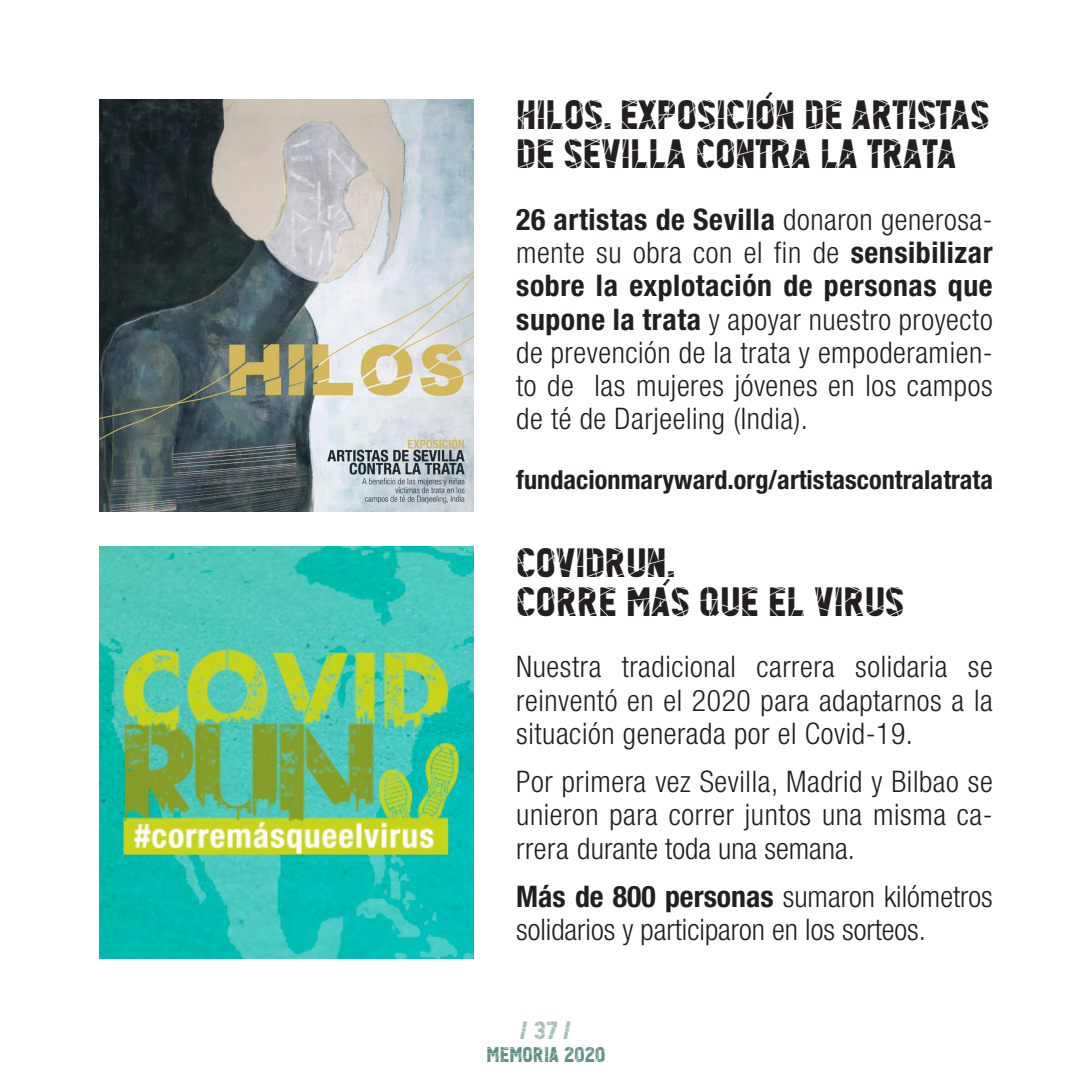
<style>
.page{position:relative;width:1092px;height:1092px;background:#fff}
.page>*{position:absolute;margin:0;border:0;box-sizing:border-box;transform-origin:0 0}
.t1{font:40.25px/38.5px "Heisenberg";color:#231f20}
.t2{font:300 condensed 29.75px/33.2px "Helvetica Neue LT Std";letter-spacing:.02em;color:#231f20;text-align:justify}
.t3{font:300 condensed 29.75px/33.2px "Helvetica Neue LT Std";color:#231f20}
.t4{font:700 condensed 26.25px "Helvetica Neue LT Std";color:#231f20}
.t5{font:24.5px "Heisenberg";color:#a8bfba}
.t6{font:21px "Heisenberg";color:#5e9389}
.s1{font-weight:700}
</style>
<div class="page">
<img style="left:99px;top:99px;width:374px;height:412px">
<img style="left:99px;top:547px;width:374px;height:411px">
<svg style="left:765px;top:92px;width:7px;height:7px"></svg>
<svg style="left:662px;top:579px;width:8px;height:6px"></svg>
<p class="t1" style="left:516px;top:97px;width:475px">HILOS. EXPOSICION DE ARTISTAS<br>DE SEVILLA CONTRA LA TRATA</p>
<p class="t2" style="left:516px;top:202px;width:478px"><span class="s1">26 artistas de Sevilla</span> donaron generosa&shy;mente su obra con el fin de <span class="s1">sensibilizar sobre la explotación de personas que supone la trata</span> y apoyar nuestro proyecto de prevención de la trata y empoderamien&shy;to de las mujeres jóvenes en los campos de té de Darjeeling (India).</p>
<p class="t4" style="left:516px;top:464px;width:478px">fundacionmaryward.org/artistascontralatrata</p>
<p class="t1" style="left:516px;top:544px;width:389px">COVIDRUN.<br>CORRE MAS QUE EL VIRUS</p>
<p class="t2" style="left:516px;top:650px;width:478px">Nuestra tradicional carrera solidaria se reinventó en el 2020 para adaptarnos a la situación generada por el Covid-19.</p>
<p class="t2" style="left:516px;top:764px;width:478px">Por primera vez Sevilla, Madrid y Bilbao se unieron para correr juntos una misma ca&shy;rrera durante toda una semana.</p>
<p class="t3" style="left:516px;top:879px;width:478px"><span class="s1">Más de 800 personas</span> sumaron kilómetros solidarios y participaron en los sorteos.</p>
<p class="t5" style="left:520px;top:1017px;width:53px">/ 37 /</p>
<p class="t6" style="left:486px;top:1043px;width:120px">MEMORIA 2020</p>
</div>
